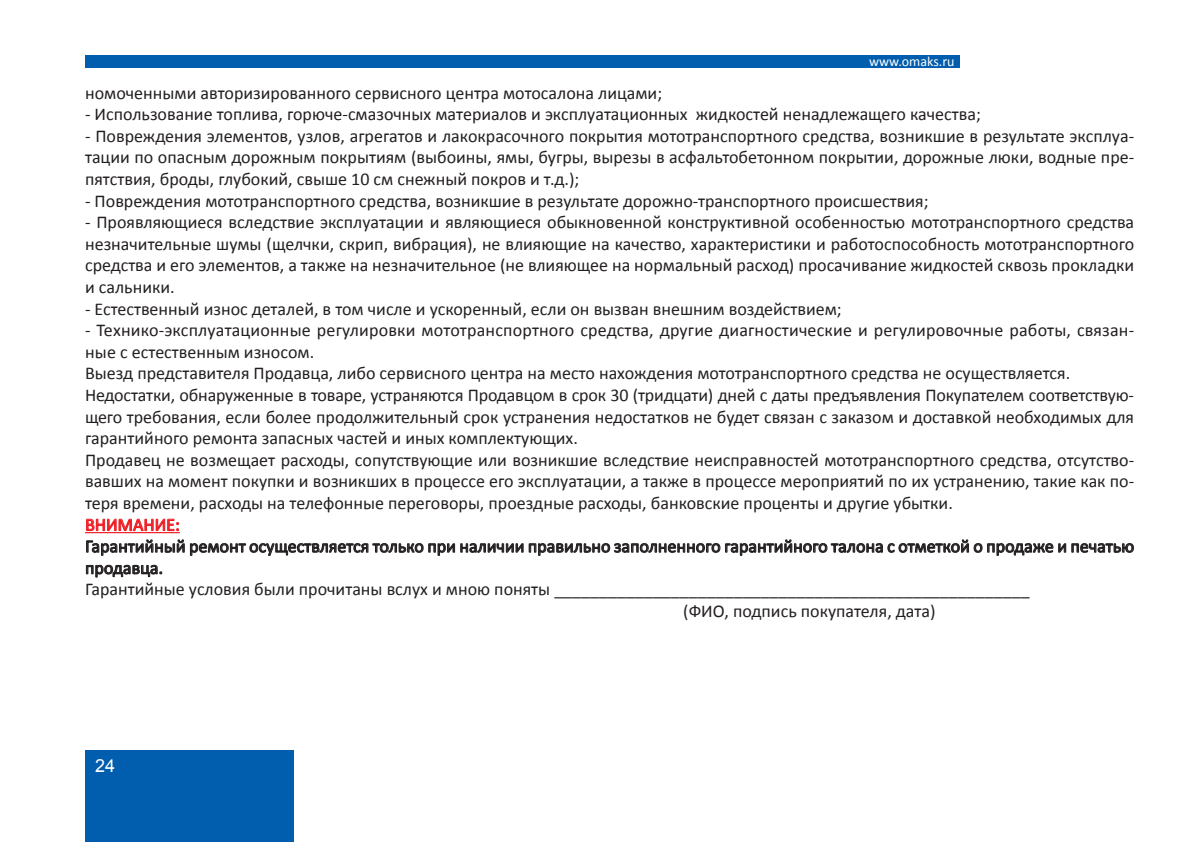
<style>
.page{position:relative;width:1191px;height:842px;background:#fff}
.page>*{position:absolute;margin:0;border:0;box-sizing:border-box;transform-origin:0 0}
.t1{font:18px/21.6px "Calibri";color:#231f20;text-align:justify}
.t2{font:18px "Calibri";color:#ee1d23}
.t3{font:18px "Arial";color:#fff}
.t4{font:14px "Calibri";color:#fff}
</style>
<div class="page">
<div style="left:85px;top:750px;width:209px;height:92px;background:#015dad"></div>
<svg style="left:529px;top:539px;width:604px;height:17px"></svg>
<svg style="left:85px;top:518px;width:438px;height:59px"></svg>
<div style="left:85px;top:55px;width:875px;height:13px;background:#015dad"></div>
<p class="t4" style="left:869px;top:53px;width:87px">www.omaks.ru</p>
<p class="t1" style="left:85px;top:81px;width:578px">номоченными авторизированного сервисного центра мотосалона лицами;</p>
<p class="t1" style="left:85px;top:103px;width:897px">- Использование топлива, горюче-смазочных материалов и эксплуатационных жидкостей ненадлежащего качества;</p>
<p class="t1" style="left:85px;top:124px;width:1050px">- Повреждения элементов, узлов, агрегатов и лакокрасочного покрытия мототранспортного средства, возникшие в результате эксплуа&shy;тации по опасным дорожным покрытиям (выбоины, ямы, бугры, вырезы в асфальтобетонном покрытии, дорожные люки, водные пре&shy;пятствия, броды, глубокий, свыше 10 см снежный покров и т.д.);</p>
<p class="t1" style="left:85px;top:189px;width:845px">- Повреждения мототранспортного средства, возникшие в результате дорожно-транспортного происшествия;</p>
<p class="t1" style="left:85px;top:211px;width:1050px">- Проявляющиеся вследствие эксплуатации и являющиеся обыкновенной конструктивной особенностью мототранспортного средства незначительные шумы (щелчки, скрип, вибрация), не влияющие на качество, характеристики и работоспособность мототранспортного средства и его элементов, а также на незначительное (не влияющее на нормальный расход) просачивание жидкостей сквозь прокладки и сальники.</p>
<p class="t1" style="left:85px;top:297px;width:758px">- Естественный износ деталей, в том числе и ускоренный, если он вызван внешним воздействием;</p>
<p class="t1" style="left:85px;top:319px;width:1050px;text-align:left">- Технико-эксплуатационные регулировки мототранспортного средства, другие диагностические и регулировочные работы, связан&shy;ные с естественным износом.<br>Выезд представителя Продавца, либо сервисного центра на место нахождения мототранспортного средства не осуществляется.<br>Недостатки, обнаруженные в товаре, устраняются Продавцом в срок 30 (тридцати) дней с даты предъявления Покупателем соответствую&shy;щего требования, если более продолжительный срок устранения недостатков не будет связан с заказом и доставкой необходимых для гарантийного ремонта запасных частей и иных комплектующих.<br>Продавец не возмещает расходы, сопутствующие или возникшие вследствие неисправностей мототранспортного средства, отсутство&shy;вавших на момент покупки и возникших в процессе его эксплуатации, а также в процессе мероприятий по их устранению, такие как по&shy;теря времени, расходы на телефонные переговоры, проездные расходы, банковские проценты и другие убытки.</p>
<p class="t2" style="left:85px;top:513px;width:96px">ВНИМАНИЕ:</p>
<p class="t1" style="left:85px;top:535px;width:1050px">Гарантийный ремонт осуществляется только при наличии правильно заполненного гарантийного талона с отметкой о продаже и печатью</p>
<p class="t1" style="left:85px;top:556px;width:80px">продавца.</p>
<p class="t1" style="left:85px;top:578px;width:946px">Гарантийные условия были прочитаны вслух и мною поняты _____________________________________________________</p>
<p class="t1" style="left:683px;top:599px;width:254px">(ФИО, подпись покупателя, дата)</p>
<p class="t3" style="left:95px;top:754px;width:22px">24</p>
</div>
